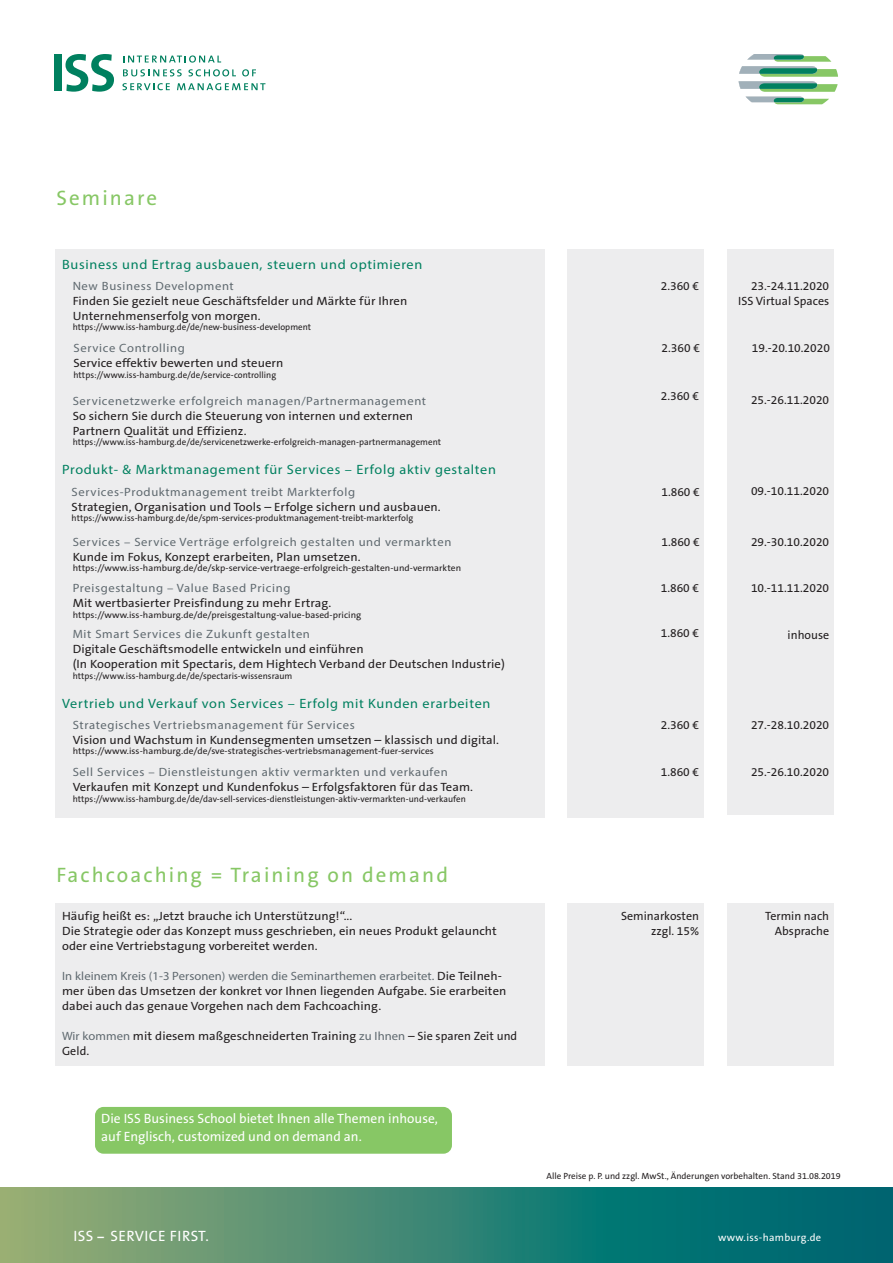
<style>
.page{position:relative;width:893px;height:1263px;background:#fff}
.page>*{position:absolute;margin:0;border:0;box-sizing:border-box;transform-origin:0 0}
.t1{font:21px "The Sans B5 Plain";letter-spacing:.1em;color:#87c765}
.t2{font:15px "The Sans B5 Plain";letter-spacing:.03em;color:#fff}
.t3{font:13.5px "Myriad Pro";letter-spacing:.05em;color:#00805f;scale:1.05 1}
.t4{font:13.5px/18px "The Sans B5 Plain";color:#fff}
.t5{font:12px/15px "The Sans B5 Plain";letter-spacing:.005em;color:#231f20;scale:1.05 1}
.t6{font:12px "Myriad Pro";letter-spacing:.05em;color:#5f696f;scale:1.05 1}
.t7{font:12px/15px "The Sans B5 Plain";letter-spacing:.005em;color:#231f20;text-align:right}
.t8{font:12px "Myriad Pro";letter-spacing:.005em;color:#5f696f;scale:1.05 1}
.t9{font:10.5px "The Sans B5 Plain";letter-spacing:.03em;color:#fff}
.t10{font:9px "The Sans B5 Plain";letter-spacing:.005em;color:#231f20}
.t11{font:9px "The Sans B5 Plain";letter-spacing:.005em;color:#231f20;scale:1.05 1}
.s1{font-family:"The Sans B5 Plain";color:#231f20}
.s2{font-family:"Myriad Pro";color:#5f696f}
.s3{font-family:"The Sans B7";font-weight:700;font-size:12px}
</style>
<div class="page">
<svg style="left:0;top:1188px;width:892px;height:75px;background:#3a8673"></svg>
<div style="left:727px;top:249px;width:106px;height:566px;background:#ededee"></div>
<div style="left:567px;top:249px;width:136px;height:569px;background:#ededee"></div>
<div style="left:56px;top:249px;width:489px;height:569px;background:#ededee"></div>
<svg style="left:122px;top:83px;width:48px;height:7px"></svg>
<svg style="left:177px;top:83px;width:88px;height:7px"></svg>
<svg style="left:123px;top:69px;width:59px;height:7px"></svg>
<svg style="left:188px;top:69px;width:48px;height:7px"></svg>
<svg style="left:242px;top:69px;width:14px;height:7px"></svg>
<svg style="left:123px;top:55px;width:98px;height:8px"></svg>
<div style="left:54px;top:55px;width:7px;height:36px;background:#00805f"></div>
<svg style="left:66px;top:54px;width:48px;height:38px"></svg>
<svg style="left:739px;top:54px;width:99px;height:50px"></svg>
<div style="left:56px;top:903px;width:489px;height:162px;background:#ededee"></div>
<div style="left:567px;top:903px;width:136px;height:162px;background:#ededee"></div>
<div style="left:727px;top:903px;width:106px;height:162px;background:#ededee"></div>
<div style="left:95px;top:1107px;width:357px;height:47px;background:#87c765;border-radius:9px"></div>
<h1 class="t1" style="left:56px;top:187px;width:102px">Seminare</h1>
<p class="t3" style="left:62px;top:256px;width:345px">Business und Ertrag ausbauen, steuern und optimieren</p>
<p class="t6" style="left:73px;top:278px;width:155px">New Business Development</p>
<p class="t5" style="left:73px;top:294px;width:320px">Finden Sie gezielt neue Geschäftsfelder und Märkte für Ihren<br>Unternehmenserfolg von morgen.</p>
<p class="t10" style="left:73px;top:322px;width:240px">https://www.iss-hamburg.de/de/new-business-development</p>
<p class="t6" style="left:74px;top:341px;width:107px">Service Controlling</p>
<p class="t5" style="left:74px;top:356px;width:201px">Service effektiv bewerten und steuern</p>
<p class="t10" style="left:74px;top:370px;width:204px">https://www.iss-hamburg.de/de/service-controlling</p>
<p class="t6" style="left:73px;top:393px;width:338px">Servicenetzwerke erfolgreich managen/Partnermanagement</p>
<p class="t5" style="left:73px;top:408px;width:326px">So sichern Sie durch die Steuerung von internen und externen<br>Partnern Qualität und Effizienz.</p>
<p class="t10" style="left:73px;top:437px;width:370px">https://www.iss-hamburg.de/de/servicenetzwerke-erfolgreich-managen-partnermanagement</p>
<p class="t3" style="left:62px;top:461px;width:415px">Produkt- &amp; Marktmanagement für Services – Erfolg aktiv gestalten</p>
<p class="t6" style="left:72px;top:484px;width:272px">Services-Produktmanagement treibt Markterfolg</p>
<p class="t5" style="left:72px;top:499px;width:353px">Strategien, Organisation und Tools – Erfolge sichern und ausbauen.</p>
<p class="t10" style="left:72px;top:513px;width:343px">https://www.iss-hamburg.de/de/spm-services-produktmanagement-treibt-markterfolg</p>
<p class="t6" style="left:73px;top:534px;width:362px">Services – Service Verträge erfolgreich gestalten und vermarkten</p>
<p class="t5" style="left:73px;top:549px;width:276px">Kunde im Fokus, Konzept erarbeiten, Plan umsetzen.</p>
<p class="t11" style="left:73px;top:563px;width:371px">https://www.iss-hamburg.de/de/skp-service-vertraege-erfolgreich-gestalten-und-vermarkten</p>
<p class="t6" style="left:73px;top:581px;width:209px">Preisgestaltung – Value Based Pricing</p>
<p class="t5" style="left:73px;top:596px;width:248px">Mit wertbasierter Preisfindung zu mehr Ertrag.</p>
<p class="t11" style="left:73px;top:610px;width:276px">https://www.iss-hamburg.de/de/preisgestaltung-value-based-pricing</p>
<p class="t6" style="left:73px;top:627px;width:227px">Mit Smart Services die Zukunft gestalten</p>
<p class="t5" style="left:73px;top:642px;width:413px">Digitale Geschäftsmodelle entwickeln und einführen<br>(In Kooperation mit Spectaris, dem Hightech Verband der Deutschen Industrie)</p>
<p class="t10" style="left:73px;top:671px;width:221px">https://www.iss-hamburg.de/de/spectaris-wissensraum</p>
<p class="t3" style="left:62px;top:695px;width:409px">Vertrieb und Verkauf von Services – Erfolg mit Kunden erarbeiten</p>
<p class="t6" style="left:73px;top:717px;width:270px">Strategisches Vertriebsmanagement für Services</p>
<p class="t5" style="left:73px;top:733px;width:407px">Vision und Wachstum in Kundensegmenten umsetzen – klassisch und digital.</p>
<p class="t11" style="left:73px;top:747px;width:345px">https://www.iss-hamburg.de/de/sve-strategisches-vertriebsmanagement-fuer-services</p>
<p class="t6" style="left:73px;top:765px;width:359px">Sell Services – Dienstleistungen aktiv vermarkten und verkaufen</p>
<p class="t5" style="left:73px;top:780px;width:383px">Verkaufen mit Konzept und Kundenfokus – Erfolgsfaktoren für das Team.</p>
<p class="t10" style="left:73px;top:794px;width:395px">https://www.iss-hamburg.de/de/dav-sell-services-dienstleistungen-aktiv-vermarkten-und-verkaufen</p>
<h1 class="t1" style="left:56px;top:864px;width:393px">Fachcoaching = Training on demand</h1>
<p class="t5" style="left:62px;top:908px;width:415px">Häufig heißt es: „Jetzt brauche ich Unterstützung!“...<br>Die Strategie oder das Konzept muss geschrieben, ein neues Produkt gelauncht oder eine Vertriebstagung vorbereitet werden.</p>
<p class="t8" style="left:62px;top:968px;width:420px">In kleinem Kreis (1-3 Personen) werden die Seminarthemen erarbeitet. <span class="s1">Die Teilneh-</span></p>
<p class="t5" style="left:62px;top:983px;width:425px">mer üben das Umsetzen der konkret vor Ihnen liegenden Aufgabe. Sie erarbeiten dabei auch das genaue Vorgehen nach dem Fachcoaching.</p>
<p class="t5" style="left:62px;top:1028px;width:435px"><span class="s2">Wir kommen</span> mit diesem maßgeschneiderten Training <span class="s2">zu Ihnen</span> – Sie sparen Zeit und<br>Geld.</p>
<p class="t4" style="left:101px;top:1110px;width:338px">Die ISS Business School bietet Ihnen alle Themen inhouse, auf Englisch, customized und on demand an.</p>
<p class="t2" style="left:73px;top:1228px;width:137px">ISS <span class="s3">–</span> SERVICE FIRST.</p>
<p class="t7" style="left:661px;top:279px;width:40px">2.360 €</p>
<p class="t7" style="left:738px;top:278px;width:92px">23.-24.11.2020<br>ISS Virtual Spaces</p>
<p class="t7" style="left:662px;top:341px;width:40px">2.360 €</p>
<p class="t7" style="left:752px;top:341px;width:80px">19.-20.10.2020</p>
<p class="t7" style="left:661px;top:389px;width:40px">2.360 €</p>
<p class="t7" style="left:751px;top:393px;width:80px">25.-26.11.2020</p>
<p class="t7" style="left:661px;top:484px;width:40px">1.860 €</p>
<p class="t7" style="left:751px;top:484px;width:80px">09.-10.11.2020</p>
<p class="t7" style="left:661px;top:534px;width:40px">1.860 €</p>
<p class="t7" style="left:751px;top:535px;width:80px">29.-30.10.2020</p>
<p class="t7" style="left:661px;top:581px;width:40px">1.860 €</p>
<p class="t7" style="left:751px;top:581px;width:80px">10.-11.11.2020</p>
<p class="t7" style="left:661px;top:626px;width:40px">1.860 €</p>
<p class="t7" style="left:788px;top:627px;width:43px">inhouse</p>
<p class="t7" style="left:661px;top:718px;width:40px">2.360 €</p>
<p class="t7" style="left:661px;top:765px;width:40px">1.860 €</p>
<p class="t7" style="left:751px;top:718px;width:80px">27.-28.10.2020</p>
<p class="t7" style="left:751px;top:765px;width:80px">25.-26.10.2020</p>
<p class="t7" style="left:621px;top:908px;width:79px">Seminarkosten zzgl. 15%</p>
<p class="t7" style="left:765px;top:908px;width:65px">Termin nach<br>Absprache</p>
<p class="t10" style="left:547px;top:1171px;width:296px">Alle Preise p. P. und zzgl. MwSt., Änderungen vorbehalten. Stand 31.08.2019</p>
<p class="t9" style="left:718px;top:1232px;width:105px">www.iss-hamburg.de</p>
</div>
